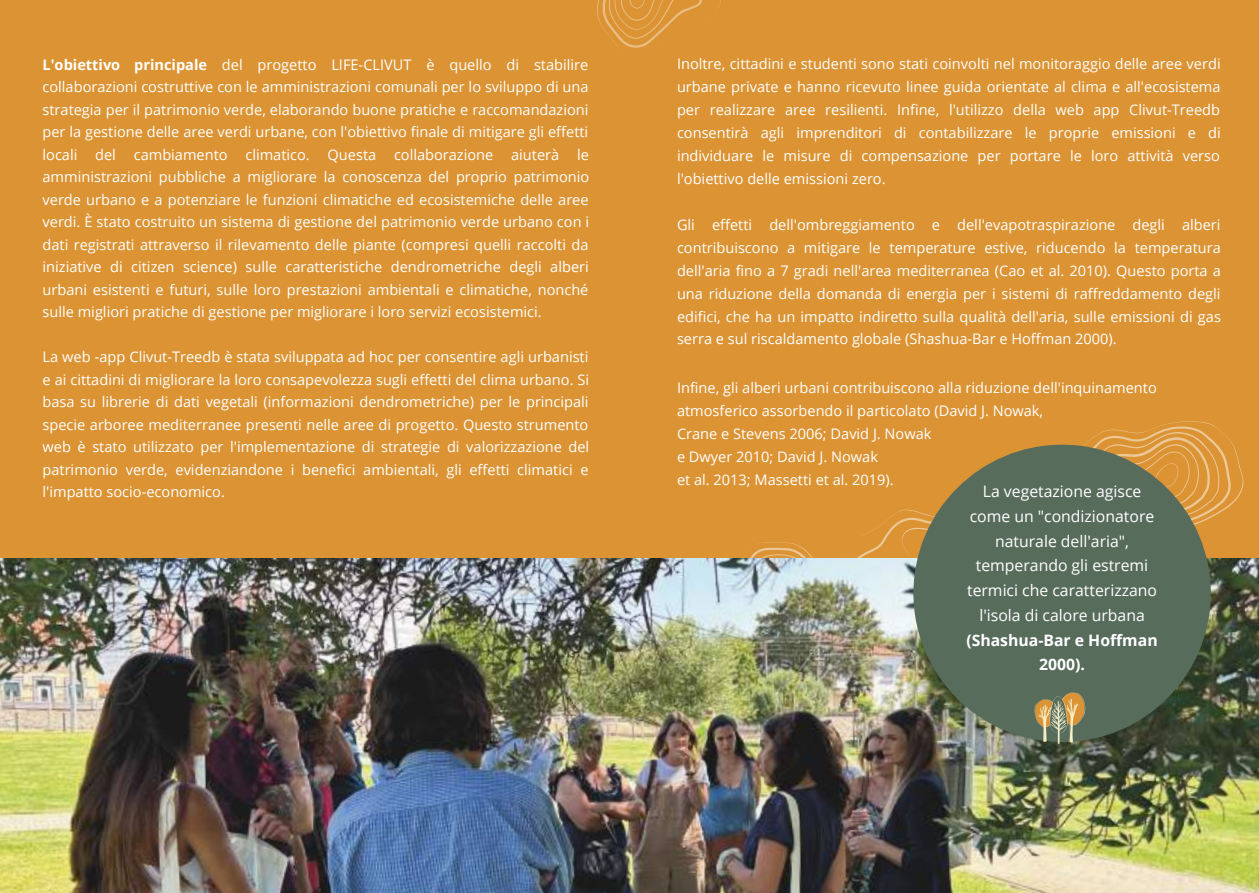
<style>
.page{position:relative;width:1259px;height:893px;background:#fff}
.page>*{position:absolute;margin:0;border:0;box-sizing:border-box;transform-origin:0 0}
.t1{font:15.75px/24.8px "Open Sans";color:#fff;text-align:center}
.t2{font:700 15.75px/24.8px "Open Sans";color:#fff;text-align:center}
.t3{font:14.55px/22.5px "Open Sans";color:#fff;text-align:justify}
.s1{font-weight:700}
</style>
<div class="page">
<div style="left:0;top:0;width:629px;height:893px;background:#db9333"></div>
<img style="left:0;top:559px;width:629px;height:334px">
<svg style="left:629px;top:0;width:630px;height:861px;background:#ce913c"></svg>
<img style="left:629px;top:861px;width:630px;height:32px">
<img style="left:730px;top:420px;width:514px;height:414px">
<div style="left:913px;top:445px;width:297px;height:297px;background:#586c5c;border-radius:149px"></div>
<svg style="left:1034px;top:693px;width:51px;height:50px"></svg>
<svg style="left:597px;top:0;width:145px;height:55px"></svg>
<p class="t3" style="left:43px;top:53px;width:548px"><span class="s1">L'obiettivo principale</span> del progetto LIFE-CLIVUT è quello di stabilire collaborazioni costruttive con le amministrazioni comunali per lo sviluppo di una strategia per il patrimonio verde, elaborando buone pratiche e raccomandazioni per la gestione delle aree verdi urbane, con l'obiettivo finale di mitigare gli effetti locali del cambiamento climatico. Questa collaborazione aiuterà le amministrazioni pubbliche a migliorare la conoscenza del proprio patrimonio verde urbano e a potenziare le funzioni climatiche ed ecosistemiche delle aree verdi. È stato costruito un sistema di gestione del patrimonio verde urbano con i dati registrati attraverso il rilevamento delle piante (compresi quelli raccolti da iniziative di citizen science) sulle caratteristiche dendrometriche degli alberi urbani esistenti e futuri, sulle loro prestazioni ambientali e climatiche, nonché sulle migliori pratiche di gestione per migliorare i loro servizi ecosistemici.</p>
<p class="t3" style="left:43px;top:345px;width:548px">La web -app Clivut-Treedb è stata sviluppata ad hoc per consentire agli urbanisti e ai cittadini di migliorare la loro consapevolezza sugli effetti del clima urbano. Si basa su librerie di dati vegetali (informazioni dendrometriche) per le principali specie arboree mediterranee presenti nelle aree di progetto. Questo strumento web è stato utilizzato per l'implementazione di strategie di valorizzazione del patrimonio verde, evidenziandone i benefici ambientali, gli effetti climatici e l'impatto socio-economico.</p>
<p class="t3" style="left:677px;top:52px;width:545px;line-height:23px">Inoltre, cittadini e studenti sono stati coinvolti nel monitoraggio delle aree verdi urbane private e hanno ricevuto linee guida orientate al clima e all'ecosistema per realizzare aree resilienti. Infine, l'utilizzo della web app Clivut-Treedb consentirà agli imprenditori di contabilizzare le proprie emissioni e di individuare le misure di compensazione per portare le loro attività verso l'obiettivo delle emissioni zero.</p>
<p class="t3" style="left:677px;top:213px;width:545px;line-height:23px">Gli effetti dell'ombreggiamento e dell'evapotraspirazione degli alberi contribuiscono a mitigare le temperature estive, riducendo la temperatura dell'aria fino a 7 gradi nell'area mediterranea (Cao et al. 2010). Questo porta a una riduzione della domanda di energia per i sistemi di raffreddamento degli edifici, che ha un impatto indiretto sulla qualità dell'aria, sulle emissioni di gas serra e sul riscaldamento globale (Shashua-Bar e Hoffman 2000).</p>
<p class="t3" style="left:677px;top:376px;width:481px;line-height:23px;text-align:left">Infine, gli alberi urbani contribuiscono alla riduzione dell'inquinamento atmosferico assorbendo il particolato (David J. Nowak,<br>Crane e Stevens 2006; David J. Nowak<br>e Dwyer 2010; David J. Nowak<br>et al. 2013; Massetti et al. 2019).</p>
<p class="t1" style="left:967px;top:479px;width:191px">La vegetazione agisce come un "condizionatore naturale dell'aria", temperando gli estremi termici che caratterizzano l'isola di calore urbana</p>
<p class="t2" style="left:966px;top:627px;width:193px">(Shashua-Bar e Hoffman<br>2000).</p>
</div>
